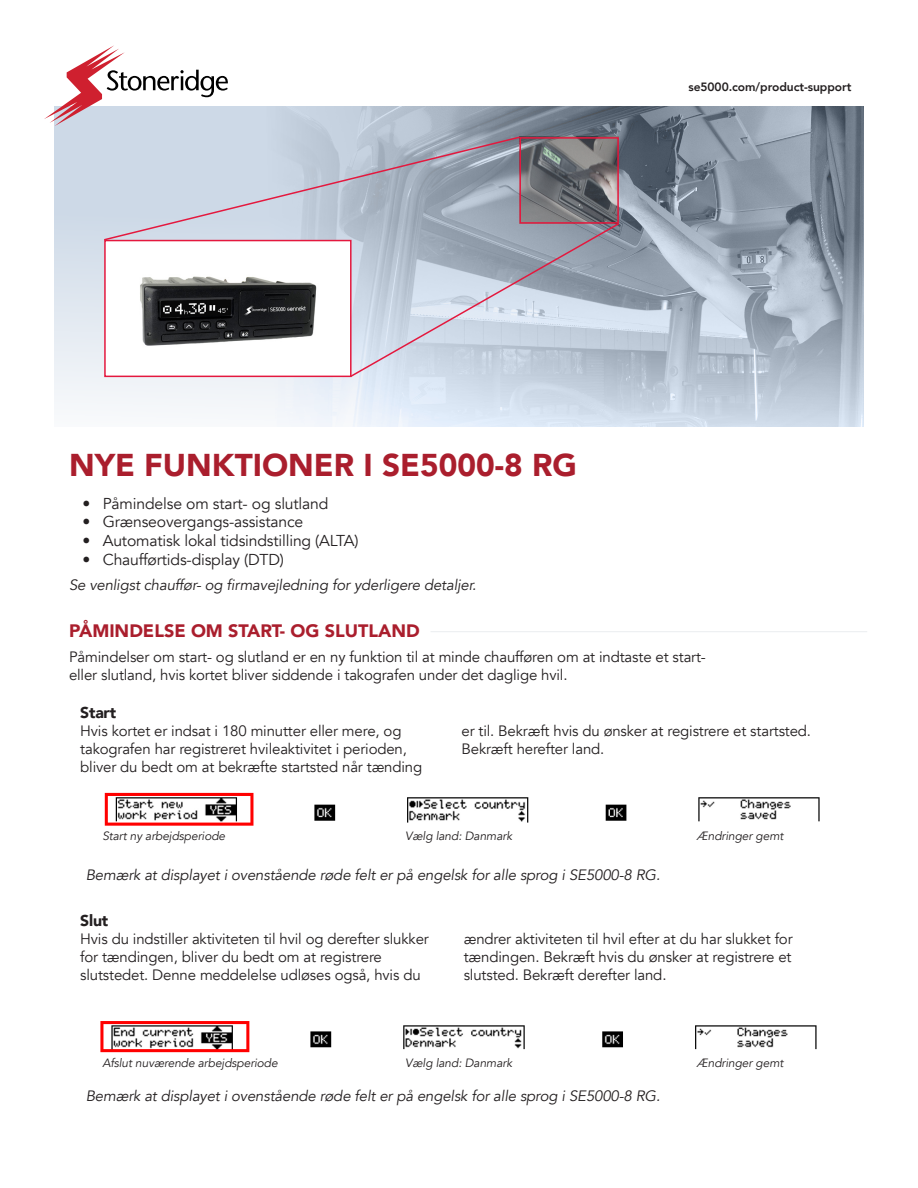
<style>
.page{position:relative;width:918px;height:1188px;background:#fff}
.page>*{position:absolute;margin:0;border:0;box-sizing:border-box;transform-origin:0 0}
.Title_A{font:900 31.5px "Avenir";color:#aa1e2d}
.Title_B{font:900 18px "Avenir";color:#aa1e2d}
.t1{font:15.75px "Avenir";letter-spacing:-.01em;color:#231f20}
.Subheade{font:900 15.75px "Avenir";letter-spacing:-.01em;color:#231f20}
.Body_Paragraph{font:15px/18px "Avenir";letter-spacing:-.01em;color:#231f20}
.Note{font:italic 15px "Avenir";letter-spacing:-.01em;color:#231f20}
.Note-2{font:italic 12px "Avenir";letter-spacing:-.01em;color:#231f20}
.t2{font:800 12px "Avenir";letter-spacing:-.005em;color:#231f20}
</style>
<div class="page">
<hr style="left:431px;top:631px;width:436px;height:1px;background:#eaedf0">
<svg style="left:54px;top:106px;width:810px;height:320px;background:#b1bcc9"></svg>
<div style="left:104px;top:240px;width:248px;height:137px;background:#fff;border:2px solid #e4183e"></div>
<img style="left:140px;top:276px;width:177px;height:70px">
<img style="left:521px;top:136px;width:98px;height:85px">
<div style="left:519px;top:137px;width:100px;height:87px;border:2px solid #e4183e"></div>
<svg style="left:102px;top:135px;width:419px;height:107px;background:#bcc2d0"></svg>
<svg style="left:349px;top:222px;width:272px;height:156px;background:#b9c2d0"></svg>
<svg style="left:44px;top:45px;width:184px;height:81px"></svg>
<img style="left:104px;top:792px;width:716px;height:34px">
<img style="left:100px;top:1021px;width:717px;height:31px">
<p class="t2" style="left:688px;top:77px;width:164px">se5000.com/product-support</p>
<p class="Title_A" style="left:69px;top:438px;width:509px">NYE FUNKTIONER I SE5000-8 RG</p>
<p class="t1" style="left:82px;top:494px;width:248px">• Påmindelse om start- og slutland</p>
<p class="t1" style="left:82px;top:513px;width:222px">• Grænseovergangs-assistance</p>
<p class="t1" style="left:82px;top:531px;width:278px">• Automatisk lokal tidsindstilling (ALTA)</p>
<p class="t1" style="left:82px;top:550px;width:203px">• Chaufførtids-display (DTD)</p>
<p class="Note" style="left:69px;top:576px;width:409px">Se venligst chauffør- og firmavejledning for yderligere detaljer.</p>
<p class="Title_B" style="left:69px;top:616px;width:352px">PÅMINDELSE OM START- OG SLUTLAND</p>
<p class="Body_Paragraph" style="left:69px;top:648px;width:638px">Påmindelser om start- og slutland er en ny funktion til at minde chaufføren om at indtaste et start&shy;eller slutland, hvis kortet bliver siddende i takografen under det daglige hvil.</p>
<p class="Subheade" style="left:80px;top:699px;width:38px">Start</p>
<p class="Body_Paragraph" style="left:80px;top:722px;width:344px">Hvis kortet er indsat i 180 minutter eller mere, og takografen har registreret hvileaktivitet i perioden, bliver du bedt om at bekræfte startsted når tænding</p>
<p class="Body_Paragraph" style="left:462px;top:722px;width:351px">er til. Bekræft hvis du ønsker at registrere et startsted.<br>Bekræft herefter land.</p>
<p class="Note-2" style="left:102px;top:828px;width:124px">Start ny arbejdsperiode</p>
<p class="Note-2" style="left:405px;top:828px;width:108px">Vælg land: Danmark</p>
<p class="Note" style="left:86px;top:866px;width:576px">Bemærk at displayet i ovenstående røde felt er på engelsk for alle sprog i SE5000-8 RG.</p>
<p class="Note-2" style="left:697px;top:828px;width:88px">Ændringer gemt</p>
<p class="Subheade" style="left:80px;top:907px;width:30px">Slut</p>
<p class="Body_Paragraph" style="left:80px;top:930px;width:350px">Hvis du indstiller aktiviteten til hvil og derefter slukker for tændingen, bliver du bedt om at registrere slutstedet. Denne meddelelse udløses også, hvis du</p>
<p class="Body_Paragraph" style="left:464px;top:931px;width:330px;text-align:justify">ændrer aktiviteten til hvil efter at du har slukket for tændingen. Bekræft hvis du ønsker at registrere et slutsted. Bekræft derefter land.</p>
<p class="Note-2" style="left:102px;top:1056px;width:177px">Afslut nuværende arbejdsperiode</p>
<p class="Note-2" style="left:405px;top:1056px;width:108px">Vælg land: Danmark</p>
<p class="Note" style="left:86px;top:1087px;width:576px">Bemærk at displayet i ovenstående røde felt er på engelsk for alle sprog i SE5000-8 RG.</p>
<p class="Note-2" style="left:697px;top:1056px;width:88px">Ændringer gemt</p>
</div>
